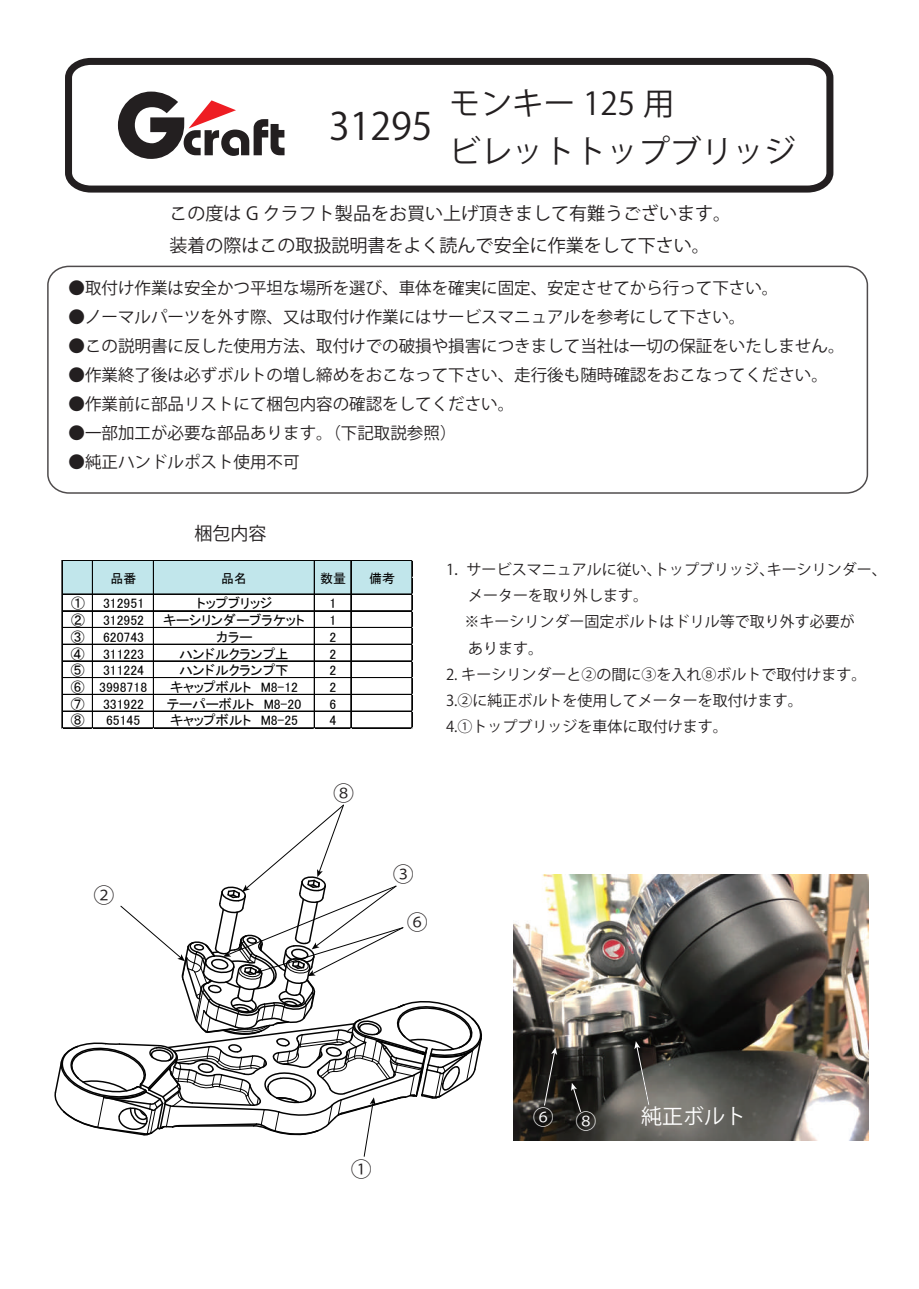
<style>
.page{position:relative;width:919px;height:1289px;background:#fff}
.page>*{position:absolute;margin:0;border:0;box-sizing:border-box;transform-origin:0 0}
.t1{font:37.5px "Koz Go Pr 6 N";color:#231f20}
.t2{font:31.5px/48px "Koz Go Pr 6 N";color:#231f20}
.t3{font:21px "Koz Go Pr 6 N";color:#fff}
.t4{font:21px "Koz Go Pr 6 N";color:#231f20}
.t5{font:18px/31.5px "Koz Go Pr 6 N";color:#231f20}
.t6{font:16.5px "Koz Go Pr 6 N";color:#231f20}
.t7{font:15px/26.2px "Koz Go Pr 6 N";color:#231f20}
.t8{font:13.65px "MS P Gothic";color:#030303}
.t9{font:12.9px "MS P Gothic";color:#030303}
</style>
<div class="page">
<svg style="left:65px;top:57px;width:769px;height:136px"></svg>
<svg style="left:47px;top:266px;width:821px;height:228px"></svg>
<div style="left:63px;top:561px;width:349px;height:33px;background:#c1e6eb"></div>
<hr style="left:63px;top:560px;width:349px;height:1px;background:#030303">
<hr style="left:63px;top:593px;width:349px;height:1px;background:#030303">
<hr style="left:63px;top:594px;width:349px;height:1px;background:#030303">
<hr style="left:63px;top:610px;width:349px;height:1px;background:#030303">
<hr style="left:63px;top:627px;width:349px;height:1px;background:#030303">
<hr style="left:63px;top:644px;width:349px;height:1px;background:#030303">
<hr style="left:63px;top:660px;width:349px;height:1px;background:#030303">
<hr style="left:63px;top:661px;width:349px;height:1px;background:#030303">
<hr style="left:63px;top:677px;width:349px;height:1px;background:#030303">
<hr style="left:63px;top:694px;width:349px;height:1px;background:#030303">
<hr style="left:63px;top:710px;width:349px;height:1px;background:#030303">
<hr style="left:63px;top:711px;width:349px;height:1px;background:#030303">
<hr style="left:62px;top:560px;width:1px;height:168px;background:#030303">
<hr style="left:92px;top:561px;width:1px;height:167px;background:#030303">
<hr style="left:153px;top:561px;width:1px;height:167px;background:#030303">
<hr style="left:314px;top:561px;width:1px;height:167px;background:#030303">
<hr style="left:350px;top:561px;width:1px;height:167px;background:#030303">
<hr style="left:351px;top:561px;width:1px;height:167px;background:#030303">
<hr style="left:63px;top:727px;width:349px;height:1px;background:#030303">
<hr style="left:411px;top:561px;width:1px;height:167px;background:#030303">
<hr style="left:412px;top:561px;width:1px;height:167px;background:#030303">
<img style="left:513px;top:874px;width:355px;height:266px">
<svg style="left:54px;top:804px;width:428px;height:353px"></svg>
<svg style="left:543px;top:1047px;width:14px;height:59px"></svg>
<svg style="left:634px;top:1041px;width:15px;height:65px"></svg>
<svg style="left:571px;top:1082px;width:10px;height:30px"></svg>
<h1 class="t1" style="left:329px;top:105px;width:105px">31295</h1>
<h2 class="t2" style="left:449px;top:81px;width:348px">モンキー 125 用<br>ビレットトップブリッジ</h2>
<p class="t5" style="left:169px;top:198px;width:563px">この度は G クラフト製品をお買い上げ頂きまして有難うございます。装着の際はこの取扱説明書をよく読んで安全に作業をして下さい。</p>
<p class="t6" style="left:68px;top:279px;width:711px">●取付け作業は安全かつ平坦な場所を選び、車体を確実に固定、安定させてから行って下さい。</p>
<p class="t6" style="left:68px;top:308px;width:678px">●ノーマルパーツを外す際、又は取付け作業にはサービスマニュアルを参考にして下さい。</p>
<p class="t6" style="left:68px;top:337px;width:777px">●この説明書に反した使用方法、取付けでの破損や損害につきまして当社は一切の保証をいたしません。</p>
<p class="t6" style="left:68px;top:366px;width:761px">●作業終了後は必ずボルトの増し締めをおこなって下さい、走行後も随時確認をおこなってください。</p>
<p class="t6" style="left:68px;top:394px;width:447px">●作業前に部品リストにて梱包内容の確認をしてください。</p>
<p class="t6" style="left:68px;top:423px;width:389px">●一部加工が必要な部品あります。（下記取説参照）</p>
<p class="t6" style="left:68px;top:452px;width:233px">●純正ハンドルポスト使用不可</p>
<p class="t5" style="left:194px;top:518px;width:73px">梱包内容</p>
<p class="t9" style="left:111px;top:571px;width:27px">品番</p>
<p class="t9" style="left:221px;top:571px;width:27px">品名</p>
<p class="t9" style="left:320px;top:571px;width:27px">数量</p>
<p class="t9" style="left:369px;top:571px;width:27px">備考</p>
<p class="t8" style="left:71px;top:596px;width:15px">①</p>
<p class="t8" style="left:103px;top:596px;width:43px">312951</p>
<p class="t8" style="left:197px;top:596px;width:77px">トップブリッジ</p>
<p class="t8" style="left:329px;top:596px;width:8px">1</p>
<p class="t8" style="left:71px;top:613px;width:15px">②</p>
<p class="t8" style="left:103px;top:613px;width:43px">312952</p>
<p class="t8" style="left:163px;top:613px;width:143px">キーシリンダーブラケット</p>
<p class="t8" style="left:329px;top:613px;width:8px">1</p>
<p class="t8" style="left:71px;top:630px;width:15px">③</p>
<p class="t8" style="left:103px;top:630px;width:43px">620743</p>
<p class="t8" style="left:216px;top:630px;width:38px">カラー</p>
<p class="t8" style="left:329px;top:630px;width:8px">2</p>
<p class="t8" style="left:71px;top:647px;width:15px">④</p>
<p class="t8" style="left:103px;top:647px;width:43px">311223</p>
<p class="t8" style="left:179px;top:647px;width:111px">ハンドルクランプ上</p>
<p class="t8" style="left:329px;top:647px;width:8px">2</p>
<p class="t8" style="left:71px;top:663px;width:15px">⑤</p>
<p class="t8" style="left:103px;top:663px;width:43px">311224</p>
<p class="t8" style="left:179px;top:663px;width:111px">ハンドルクランプ下</p>
<p class="t8" style="left:329px;top:663px;width:8px">2</p>
<p class="t8" style="left:71px;top:680px;width:78px">⑥ 3998718</p>
<p class="t8" style="left:170px;top:680px;width:130px">キャップボルト M8-12</p>
<p class="t8" style="left:329px;top:680px;width:8px">2</p>
<p class="t8" style="left:71px;top:697px;width:15px">⑦</p>
<p class="t8" style="left:103px;top:697px;width:43px">331922</p>
<p class="t8" style="left:167px;top:697px;width:136px">テーパーボルト M8-20</p>
<p class="t8" style="left:329px;top:697px;width:8px">6</p>
<p class="t8" style="left:71px;top:713px;width:15px">⑧</p>
<p class="t8" style="left:106px;top:713px;width:36px">65145</p>
<p class="t8" style="left:170px;top:713px;width:130px">キャップボルト M8-25</p>
<p class="t8" style="left:329px;top:713px;width:8px">4</p>
<p class="t4" style="left:333px;top:781px;width:22px">⑧</p>
<p class="t7" style="left:446px;top:556px;width:442px">1．サービスマニュアルに従い、トップブリッジ、キーシリンダー、　 メーターを取り外します。<br>　 ※キーシリンダー固定ボルトはドリル等で取り外す必要が<br>　 あります。</p>
<p class="t7" style="left:446px;top:661px;width:422px">2. キーシリンダーと②の間に③を入れ⑧ボルトで取付けます。<br>3.②に純正ボルトを使用してメーターを取付けます。<br>4.①トップブリッジを車体に取付けます。</p>
<p class="t4" style="left:93px;top:883px;width:22px">②</p>
<p class="t4" style="left:392px;top:862px;width:22px">③</p>
<p class="t4" style="left:406px;top:910px;width:22px">⑥</p>
<p class="t4" style="left:351px;top:1157px;width:22px">①</p>
<p class="t3" style="left:533px;top:1107px;width:65px">⑥ ⑧</p>
<p class="t3" style="left:641px;top:1104px;width:106px">純正ボルト</p>
</div>
